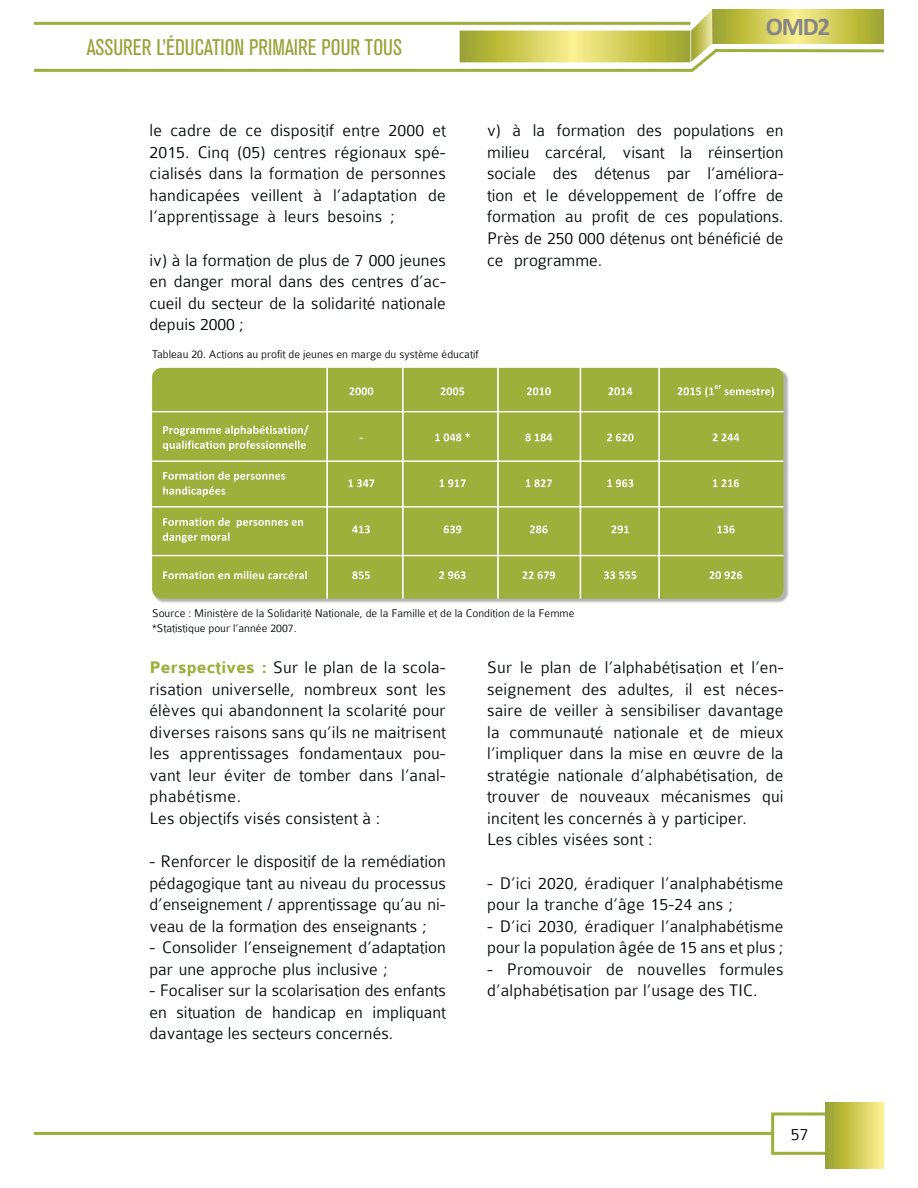
<style>
.page{position:relative;width:918px;height:1188px;background:#fff}
.page>*{position:absolute;margin:0;border:0;box-sizing:border-box;transform-origin:0 0}
.t1{font:700 25.5px "Calibri";color:#878686}
.t2{font:condensed 22.5px "Akzidenz Grotesk BQ";color:#99a238}
.t3{font:300 18px/21.6px "Colaborate";letter-spacing:.01em;color:#040809}
.t4{font:300 12px/14.4px "Colaborate";color:#040809}
.s1{font-weight:700;color:#9cb03b}
</style>
<div class="page">
<hr style="left:35px;top:1132px;width:737px;height:3px;background:#9cb03b">
<div style="left:771px;top:1112px;width:71px;height:43px;border:3px solid #9cb03b"></div>
<svg style="left:826px;top:1102px;width:57px;height:66px"></svg>
<img style="left:153px;top:369px;width:635px;height:234px">
<div style="left:152px;top:368px;width:632px;height:231px;background:#9cb03b;border-radius:9px"></div>
<hr style="left:326px;top:368px;width:2px;height:231px;background:#fff">
<hr style="left:402px;top:368px;width:2px;height:231px;background:#fff">
<hr style="left:497px;top:368px;width:2px;height:231px;background:#fff">
<hr style="left:580px;top:368px;width:1px;height:231px;background:#fff">
<hr style="left:658px;top:368px;width:2px;height:231px;background:#fff">
<hr style="left:152px;top:411px;width:632px;height:1px;background:#fff">
<hr style="left:152px;top:460px;width:632px;height:2px;background:#fff">
<hr style="left:152px;top:506px;width:632px;height:2px;background:#fff">
<hr style="left:152px;top:555px;width:632px;height:1px;background:#fff">
<svg style="left:349px;top:387px;width:24px;height:8px"></svg>
<svg style="left:441px;top:387px;width:23px;height:8px"></svg>
<svg style="left:527px;top:387px;width:24px;height:8px"></svg>
<svg style="left:608px;top:387px;width:24px;height:8px"></svg>
<svg style="left:678px;top:385px;width:96px;height:12px"></svg>
<svg style="left:163px;top:425px;width:146px;height:26px"></svg>
<svg style="left:435px;top:433px;width:35px;height:8px"></svg>
<svg style="left:525px;top:434px;width:27px;height:7px"></svg>
<svg style="left:607px;top:434px;width:27px;height:7px"></svg>
<svg style="left:713px;top:434px;width:26px;height:7px"></svg>
<svg style="left:163px;top:471px;width:122px;height:26px"></svg>
<svg style="left:348px;top:479px;width:26px;height:8px"></svg>
<svg style="left:440px;top:479px;width:26px;height:8px"></svg>
<svg style="left:526px;top:479px;width:26px;height:8px"></svg>
<svg style="left:607px;top:479px;width:26px;height:8px"></svg>
<svg style="left:713px;top:479px;width:26px;height:8px"></svg>
<svg style="left:163px;top:518px;width:140px;height:25px"></svg>
<svg style="left:352px;top:525px;width:18px;height:8px"></svg>
<svg style="left:444px;top:525px;width:17px;height:8px"></svg>
<svg style="left:530px;top:525px;width:18px;height:8px"></svg>
<svg style="left:611px;top:525px;width:18px;height:8px"></svg>
<svg style="left:717px;top:525px;width:18px;height:8px"></svg>
<svg style="left:163px;top:571px;width:144px;height:8px"></svg>
<svg style="left:352px;top:571px;width:18px;height:8px"></svg>
<svg style="left:439px;top:571px;width:27px;height:8px"></svg>
<svg style="left:522px;top:571px;width:33px;height:8px"></svg>
<svg style="left:604px;top:571px;width:32px;height:8px"></svg>
<svg style="left:710px;top:571px;width:32px;height:8px"></svg>
<svg style="left:35px;top:10px;width:848px;height:62px"></svg>
<p class="t2" style="left:87px;top:39px;width:317px">ASSURER L’ÉDUCATION PRIMAIRE POUR TOUS</p>
<h1 class="t1" style="left:766px;top:11px;width:66px">OMD2</h1>
<p class="t3" style="left:149px;top:121px;width:298px;text-align:justify">le cadre de ce dispositif entre 2000 et 2015. Cinq (05) centres régionaux spé&shy;cialisés dans la formation de personnes handicapées veillent à l’adaptation de l’apprentissage à leurs besoins ;</p>
<p class="t3" style="left:149px;top:250px;width:298px;text-align:justify">iv) à la formation de plus de 7 000 jeunes en danger moral dans des centres d’ac&shy;cueil du secteur de la solidarité nationale depuis 2000 ;</p>
<p class="t4" style="left:152px;top:348px;width:328px">Tableau 20. Actions au profit de jeunes en marge du système éducatif</p>
<p class="t3" style="left:487px;top:121px;width:298px;text-align:justify">v) à la formation des populations en milieu carcéral, visant la réinsertion sociale des détenus par l’améliora&shy;tion et le développement de l’offre de formation au profit de ces populations.<br>Près de 250 000 détenus ont bénéficié de ce programme.</p>
<p class="t4" style="left:152px;top:607px;width:424px">Source : Ministère de la Solidarité Nationale, de la Famille et de la Condition de la Femme *Statistique pour l’année 2007.</p>
<p class="t3" style="left:149px;top:658px;width:298px"><span class="s1">Perspectives :</span> Sur le plan de la scola&shy;risation universelle, nombreux sont les élèves qui abandonnent la scolarité pour diverses raisons sans qu’ils ne maitrisent les apprentissages fondamentaux pou&shy;vant leur éviter de tomber dans l’anal&shy;phabétisme.<br>Les objectifs visés consistent à :</p>
<p class="t3" style="left:149px;top:852px;width:298px;text-align:justify">- Renforcer le dispositif de la remédiation pédagogique tant au niveau du processus d’enseignement / apprentissage qu’au ni&shy;veau de la formation des enseignants ;</p>
<p class="t3" style="left:149px;top:938px;width:298px">- Consolider l’enseignement d’adaptation par une approche plus inclusive ;</p>
<p class="t3" style="left:149px;top:981px;width:298px;text-align:justify">- Focaliser sur la scolarisation des enfants en situation de handicap en impliquant davantage les secteurs concernés.</p>
<p class="t3" style="left:487px;top:658px;width:298px">Sur le plan de l’alphabétisation et l’en&shy;seignement des adultes, il est néces&shy;saire de veiller à sensibiliser davantage la communauté nationale et de mieux l’impliquer dans la mise en œuvre de la stratégie nationale d’alphabétisation, de trouver de nouveaux mécanismes qui incitent les concernés à y participer.<br>Les cibles visées sont :</p>
<p class="t3" style="left:487px;top:873px;width:298px">- D’ici 2020, éradiquer l’analphabétisme pour la tranche d’âge 15-24 ans ;</p>
<p class="t3" style="left:487px;top:917px;width:298px">- D’ici 2030, éradiquer l’analphabétisme pour la population âgée de 15 ans et plus ;</p>
<p class="t3" style="left:487px;top:960px;width:298px">- Promouvoir de nouvelles formules d’alphabétisation par l’usage des TIC.</p>
<p class="t3" style="left:791px;top:1124px;width:19px">57</p>
</div>
